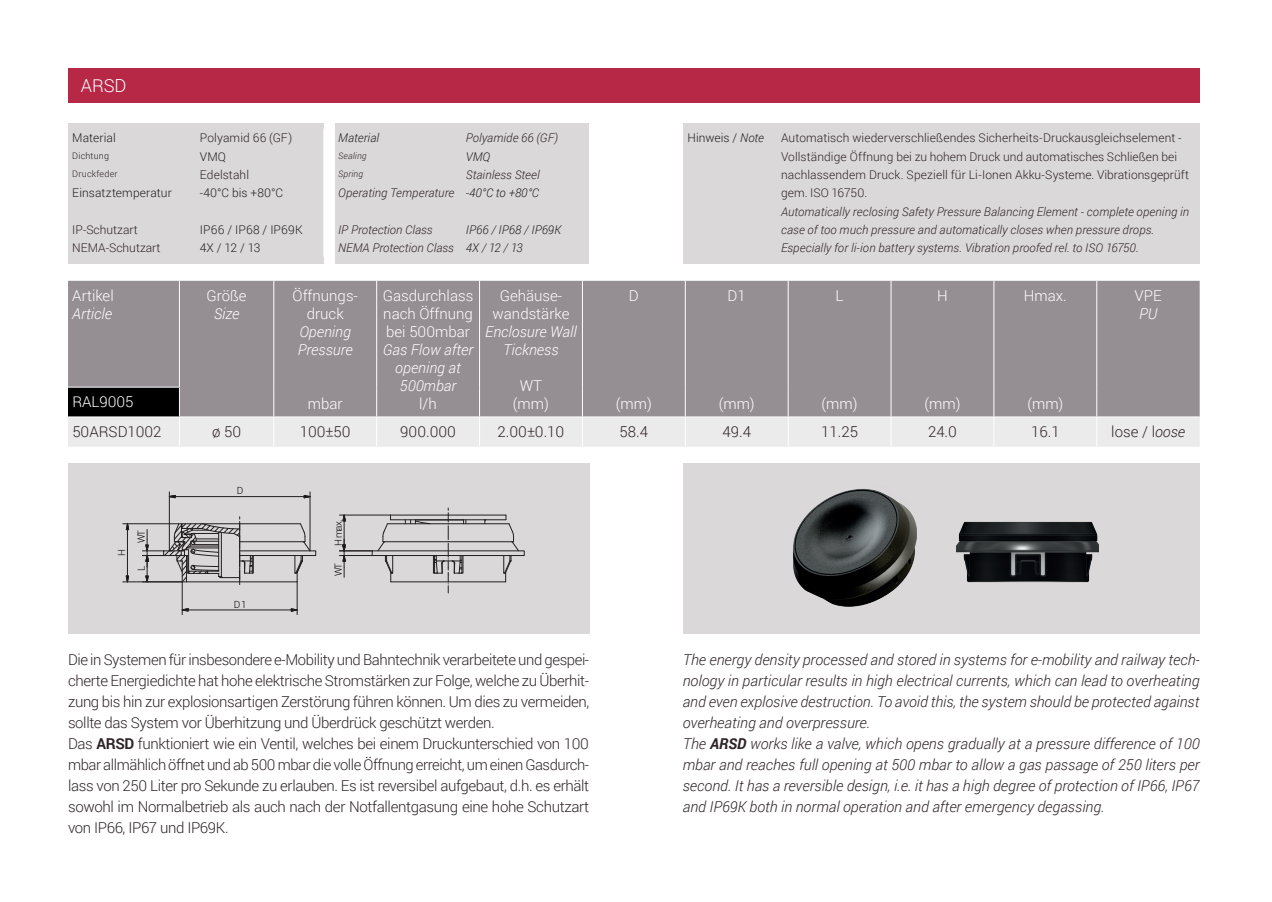
<style>
.page{position:relative;width:1272px;height:902px;background:#fff}
.page>*{position:absolute;margin:0;border:0;box-sizing:border-box;transform-origin:0 0}
.t1{font:300 18px "Roboto";color:#fff}
.t2{font:300 15px/21px "Roboto";letter-spacing:-.025em;color:#2e2326}
.t3{font:italic 300 15px/21px "Roboto";color:#2e2326}
.t4{font:300 15px/18px "Roboto";color:#fff;text-align:center}
.t5{font:italic 300 15px/18px "Roboto";color:#fff;text-align:center}
.t6{font:300 15px "Roboto";color:#2e2326}
.t7{font:italic 300 12px/18.3px "Roboto";letter-spacing:.005em;color:#2e2326}
.t8{font:300 12px/18.3px "Roboto";letter-spacing:.005em;color:#2e2326}
.t9{font:300 12px "Roboto";letter-spacing:.005em;color:#231f20}
.t10{font:italic 300 12px "Roboto";letter-spacing:.005em;color:#231f20}
.t11{font:300 9.9px "Roboto";letter-spacing:-.15em;color:#000001}
.t12{font:italic 300 9px "Roboto";letter-spacing:.02em;color:#2e2326}
.t13{font:300 9px "Roboto";letter-spacing:.02em;color:#2e2326}
.t14{font:300 9px "Roboto";letter-spacing:.02em;color:#231f20}
.s1{color:#231f20}
.s2{font-style:italic}
.s3{font-weight:700}
</style>
<div class="page">
<div style="left:68px;top:463px;width:521px;height:171px;background:#dbd8da"></div>
<hr style="left:240px;top:581px;width:57px;height:1px;background:#231f20">
<hr style="left:240px;top:523px;width:60px;height:1px;background:#231f20">
<hr style="left:240px;top:541px;width:65px;height:1px;background:#231f20">
<svg style="left:294px;top:523px;width:17px;height:58px"></svg>
<hr style="left:390px;top:514px;width:116px;height:1px;background:#231f20">
<hr style="left:390px;top:519px;width:116px;height:1px;background:#231f20">
<hr style="left:391px;top:581px;width:114px;height:1px;background:#231f20">
<hr style="left:387px;top:523px;width:122px;height:1px;background:#231f20">
<hr style="left:383px;top:541px;width:130px;height:1px;background:#231f20">
<svg style="left:503px;top:515px;width:16px;height:66px"></svg>
<svg style="left:377px;top:515px;width:16px;height:66px"></svg>
<svg style="left:181px;top:608px;width:8px;height:3px"></svg>
<svg style="left:290px;top:608px;width:7px;height:3px"></svg>
<hr style="left:188px;top:609px;width:103px;height:1px;background:#231f20">
<hr style="left:182px;top:581px;width:1px;height:33px;background:#231f20">
<hr style="left:297px;top:581px;width:1px;height:33px;background:#231f20">
<svg style="left:126px;top:575px;width:3px;height:8px"></svg>
<svg style="left:126px;top:524px;width:3px;height:7px"></svg>
<hr style="left:127px;top:529px;width:1px;height:47px;background:#231f20">
<hr style="left:123px;top:523px;width:56px;height:1px;background:#231f20">
<hr style="left:123px;top:581px;width:59px;height:1px;background:#231f20">
<svg style="left:168px;top:494px;width:8px;height:4px"></svg>
<svg style="left:303px;top:494px;width:7px;height:4px"></svg>
<hr style="left:175px;top:496px;width:129px;height:1px;background:#231f20">
<hr style="left:310px;top:492px;width:1px;height:59px;background:#231f20">
<hr style="left:169px;top:492px;width:1px;height:59px;background:#231f20">
<hr style="left:339px;top:514px;width:51px;height:1px;background:#231f20">
<hr style="left:339px;top:550px;width:33px;height:1px;background:#231f20">
<hr style="left:339px;top:555px;width:33px;height:1px;background:#231f20">
<svg style="left:342px;top:514px;width:4px;height:63px"></svg>
<svg style="left:142px;top:516px;width:112px;height:69px"></svg>
<svg style="left:405px;top:508px;width:61px;height:85px"></svg>
<div style="left:68px;top:123px;width:1131px;height:141px;background:#dbd8da"></div>
<div style="left:682px;top:463px;width:517px;height:171px;background:#dbd8da"></div>
<div style="left:68px;top:68px;width:1131px;height:34px;background:#b62846"></div>
<div style="left:68px;top:281px;width:1131px;height:106px;background:#958e93"></div>
<hr style="left:179px;top:281px;width:1px;height:106px;background:#fff">
<hr style="left:273px;top:281px;width:1px;height:106px;background:#fff">
<hr style="left:582px;top:281px;width:1px;height:106px;background:#fff">
<hr style="left:685px;top:281px;width:1px;height:106px;background:#fff">
<hr style="left:787px;top:281px;width:1px;height:106px;background:#fff">
<hr style="left:890px;top:281px;width:1px;height:106px;background:#fff">
<hr style="left:993px;top:281px;width:1px;height:106px;background:#fff">
<hr style="left:1096px;top:281px;width:1px;height:106px;background:#fff">
<hr style="left:376px;top:281px;width:1px;height:106px;background:#fff">
<hr style="left:479px;top:281px;width:1px;height:106px;background:#fff">
<svg style="left:68px;top:387px;width:1131px;height:59px;background:#bab6b9"></svg>
<img style="left:956px;top:521px;width:142px;height:62px">
<img style="left:793px;top:488px;width:124px;height:119px">
<svg style="left:323px;top:129px;width:1px;height:128px"></svg>
<div style="left:324px;top:123px;width:11px;height:141px;background:#fff"></div>
<div style="left:589px;top:111px;width:93px;height:164px;background:#fff"></div>
<p class="t1" style="left:81px;top:73px;width:47px">ARSD</p>
<p class="t9" style="left:72px;top:130px;width:45px">Material</p>
<p class="t8" style="left:200px;top:128px;width:94px">Polyamid 66 (GF)</p>
<p class="t10" style="left:338px;top:130px;width:42px">Material</p>
<p class="t7" style="left:466px;top:128px;width:94px">Polyamide 66 (GF)</p>
<p class="t14" style="left:72px;top:149px;width:38px">Dichtung</p>
<p class="t9" style="left:200px;top:148px;width:27px">VMQ</p>
<p class="t12" style="left:338px;top:149px;width:30px">Sealing</p>
<p class="t10" style="left:466px;top:148px;width:26px">VMQ</p>
<p class="t13" style="left:72px;top:168px;width:47px">Druckfeder</p>
<p class="t8" style="left:200px;top:165px;width:51px">Edelstahl</p>
<p class="t12" style="left:338px;top:168px;width:26px">Spring</p>
<p class="t7" style="left:466px;top:165px;width:76px">Stainless Steel</p>
<p class="t9" style="left:72px;top:184px;width:101px">Einsatztemperatur</p>
<p class="t9" style="left:200px;top:184px;width:85px">-40°C bis +80°C</p>
<p class="t7" style="left:338px;top:183px;width:202px">Operating Temperature <span class="s1">-40°C to +80°C</span></p>
<p class="t8" style="left:72px;top:220px;width:67px">IP-Schutzart</p>
<p class="t9" style="left:200px;top:221px;width:104px">IP66 / IP68 / IP69K</p>
<p class="t7" style="left:338px;top:220px;width:96px">IP Protection Class</p>
<p class="t10" style="left:466px;top:221px;width:97px">IP66 / IP68 / IP69K</p>
<p class="t8" style="left:72px;top:238px;width:90px">NEMA-Schutzart</p>
<p class="t9" style="left:200px;top:239px;width:62px">4X / 12 / 13</p>
<p class="t7" style="left:338px;top:238px;width:186px">NEMA Protection Class <span class="s1">4X / 12 / 13</span></p>
<p class="t9" style="left:687px;top:130px;width:78px">Hinweis / <span class="s2">Note</span></p>
<p class="t8" style="left:781px;top:128px;width:409px">Automatisch wiederverschließendes Sicherheits-Druckausgleichselement - Vollständige Öffnung bei zu hohem Druck und automatisches Schließen bei nachlassendem Druck. Speziell für Li-Ionen Akku-Systeme. Vibrationsgeprüft gem. ISO 16750.</p>
<p class="t7" style="left:781px;top:202px;width:409px">Automatically reclosing Safety Pressure Balancing Element - complete opening in case of too much pressure and automatically closes when pressure drops.<br>Especially for li-ion battery systems. Vibration proofed rel. to ISO 16750.</p>
<p class="t4" style="left:292px;top:286px;width:67px">Öffnungs&shy;druck</p>
<p class="t5" style="left:298px;top:322px;width:56px;text-align:left">Opening<br>Pressure</p>
<p class="t4" style="left:72px;top:286px;width:43px">Artikel</p>
<p class="t5" style="left:72px;top:304px;width:41px">Article</p>
<p class="t4" style="left:383px;top:286px;width:92px;text-align:justify">Gasdurchlass nach Öffnung bei 500mbar</p>
<p class="t5" style="left:383px;top:340px;width:92px">Gas Flow after opening at<br>500mbar</p>
<p class="t4" style="left:419px;top:394px;width:19px">l/h</p>
<p class="t4" style="left:492px;top:286px;width:78px">Gehäuse&shy;wandstärke</p>
<p class="t5" style="left:485px;top:322px;width:93px">Enclosure Wall<br>Tickness</p>
<p class="t4" style="left:513px;top:376px;width:38px">WT (mm)</p>
<p class="t4" style="left:206px;top:286px;width:42px">Größe</p>
<p class="t5" style="left:214px;top:304px;width:27px">Size</p>
<p class="t4" style="left:727px;top:286px;width:20px">D1</p>
<p class="t4" style="left:629px;top:286px;width:11px">D</p>
<p class="t4" style="left:835px;top:286px;width:9px">L</p>
<p class="t4" style="left:937px;top:286px;width:12px">H</p>
<p class="t4" style="left:1023px;top:286px;width:44px">Hmax.</p>
<p class="t4" style="left:1134px;top:286px;width:29px">VPE</p>
<p class="t5" style="left:1139px;top:304px;width:20px">PU</p>
<p class="t4" style="left:72px;top:392px;width:63px">RAL9005</p>
<p class="t6" style="left:72px;top:421px;width:91px">50ARSD1002</p>
<p class="t2" style="left:212px;top:420px;width:31px">ø 50</p>
<p class="t2" style="left:300px;top:420px;width:52px">100±50</p>
<p class="t2" style="left:400px;top:420px;width:57px">900.000</p>
<p class="t2" style="left:497px;top:420px;width:68px">2.00±0.10</p>
<p class="t2" style="left:619px;top:420px;width:30px">58.4</p>
<p class="t2" style="left:722px;top:420px;width:30px">49.4</p>
<p class="t2" style="left:821px;top:420px;width:38px">11.25</p>
<p class="t2" style="left:928px;top:420px;width:30px">24.0</p>
<p class="t2" style="left:1031px;top:420px;width:30px">16.1</p>
<p class="t2" style="left:1111px;top:420px;width:75px">lose / l<span class="s2">oose</span></p>
<p class="t4" style="left:616px;top:394px;width:38px">(mm)</p>
<p class="t4" style="left:718px;top:394px;width:38px">(mm)</p>
<p class="t4" style="left:821px;top:394px;width:38px">(mm)</p>
<p class="t4" style="left:924px;top:394px;width:38px">(mm)</p>
<p class="t4" style="left:1027px;top:394px;width:38px">(mm)</p>
<p class="t4" style="left:308px;top:394px;width:36px">mbar</p>
<p class="t11" style="left:115px;top:555px;width:8px;rotate:-90deg">H</p>
<p class="t11" style="left:237px;top:484px;width:8px">D</p>
<p class="t11" style="left:134px;top:543px;width:15px;rotate:-90deg">WT</p>
<p class="t11" style="left:331px;top:545px;width:27px;rotate:-90deg">H max.</p>
<p class="t11" style="left:331px;top:576px;width:15px;rotate:-90deg">WT</p>
<p class="t11" style="left:134px;top:570px;width:7px;rotate:-90deg">L</p>
<p class="t11" style="left:234px;top:597px;width:14px">D1</p>
<p class="t2" style="left:68px;top:648px;width:522px">Die in Systemen für insbesondere e-Mobility und Bahntechnik verarbeitete und gespei&shy;cherte Energiedichte hat hohe elektrische Stromstärken zur Folge, welche zu Überhit&shy;zung bis hin zur explosionsartigen Zerstörung führen können. Um dies zu vermeiden, sollte das System vor Überhitzung und Überdrück geschützt werden.<br>Das <span class="s3">ARSD</span> funktioniert wie ein Ventil, welches bei einem Druckunterschied von 100 mbar allmählich öffnet und ab 500 mbar die volle Öffnung erreicht, um einen Gasdurch&shy;lass von 250 Liter pro Sekunde zu erlauben. Es ist reversibel aufgebaut, d.h. es erhält sowohl im Normalbetrieb als auch nach der Notfallentgasung eine hohe Schutzart von IP66, IP67 und IP69K.</p>
<p class="t3" style="left:682px;top:648px;width:518px">The energy density processed and stored in systems for e-mobility and railway tech&shy;nology in particular results in high electrical currents, which can lead to overheating and even explosive destruction. To avoid this, the system should be protected against overheating and overpressure.<br>The <span class="s3">ARSD</span> works like a valve, which opens gradually at a pressure difference of 100 mbar and reaches full opening at 500 mbar to allow a gas passage of 250 liters per second. It has a reversible design, i.e. it has a high degree of protection of IP66, IP67 and IP69K both in normal operation and after emergency degassing.</p>
</div>
